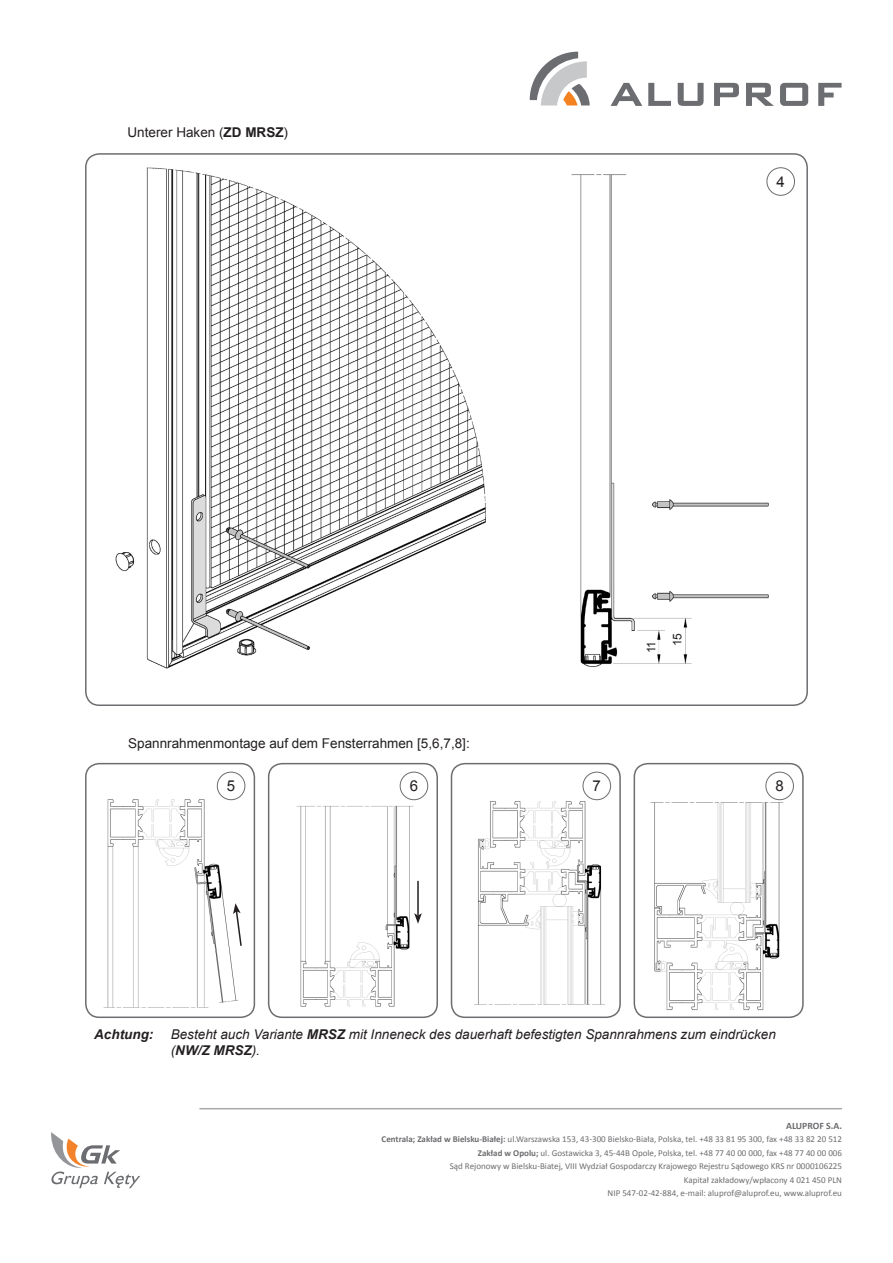
<style>
.page{position:relative;width:893px;height:1263px;background:#fff}
.page>*{position:absolute;margin:0;border:0;box-sizing:border-box;transform-origin:0 0}
.t1{font:15px "Arial";color:#231f20}
.t2{font:italic 13.5px/16.2px "Arial";color:#231f20}
.Styl_akapitowy_1{font:13.5px "Arial";color:#231f20}
.t3{font:italic 700 13.5px "Arial";color:#231f20}
.t4{font:12px "Arial";color:#231f20}
.t5{font:700 9.75px "Calibri";color:#6c6d70}
.t6{font:9px/13.5px "Calibri";color:#6c6d70;text-align:right}
.s1{font-weight:700}
</style>
<div class="page">
<svg style="left:530px;top:52px;width:60px;height:53px"></svg>
<svg style="left:648px;top:83px;width:23px;height:23px"></svg>
<svg style="left:678px;top:83px;width:26px;height:23px"></svg>
<svg style="left:611px;top:83px;width:31px;height:23px"></svg>
<svg style="left:714px;top:83px;width:25px;height:23px"></svg>
<svg style="left:746px;top:83px;width:28px;height:23px"></svg>
<svg style="left:780px;top:83px;width:28px;height:23px"></svg>
<svg style="left:818px;top:83px;width:24px;height:23px"></svg>
<svg style="left:51px;top:1132px;width:89px;height:56px"></svg>
<hr style="left:199px;top:1108px;width:643px;height:1px;background:#a8a9ad">
<img style="left:103px;top:791px;width:148px;height:224px">
<div style="left:85px;top:763px;width:170px;height:255px;border:2px solid #6c6d70;border-radius:14px"></div>
<img style="left:275px;top:795px;width:157px;height:220px">
<div style="left:268px;top:763px;width:170px;height:255px;border:2px solid #6c6d70;border-radius:14px"></div>
<img style="left:474px;top:794px;width:142px;height:222px">
<div style="left:451px;top:763px;width:170px;height:255px;border:2px solid #6c6d70;border-radius:14px"></div>
<img style="left:635px;top:794px;width:157px;height:223px">
<div style="left:634px;top:763px;width:170px;height:255px;border:2px solid #6c6d70;border-radius:14px"></div>
<div style="left:217px;top:772px;width:28px;height:28px;background:#fff;border-radius:50%"></div>
<div style="left:217px;top:772px;width:28px;height:28px;border:1px solid #6c6d70;border-radius:50%"></div>
<div style="left:400px;top:772px;width:28px;height:28px;background:#fff;border-radius:50%"></div>
<div style="left:400px;top:772px;width:28px;height:28px;border:1px solid #6c6d70;border-radius:50%"></div>
<div style="left:583px;top:772px;width:28px;height:28px;background:#fff;border-radius:50%"></div>
<div style="left:583px;top:772px;width:28px;height:28px;border:1px solid #6c6d70;border-radius:50%"></div>
<div style="left:766px;top:772px;width:27px;height:28px;background:#fff;border-radius:50%"></div>
<div style="left:765px;top:772px;width:29px;height:28px;border:1px solid #6c6d70;border-radius:50%"></div>
<img style="left:87px;top:155px;width:719px;height:514px">
<div style="left:767px;top:168px;width:27px;height:27px;background:#fff;border-radius:50%"></div>
<div style="left:766px;top:167px;width:29px;height:29px;border:1px solid #6c6d70;border-radius:50%"></div>
<svg style="left:233px;top:903px;width:10px;height:44px"></svg>
<hr style="left:417px;top:881px;width:2px;height:34px;background:#231f20">
<svg style="left:414px;top:913px;width:8px;height:11px"></svg>
<p class="Styl_akapitowy_1" style="left:128px;top:124px;width:162px">Unterer Haken (<span class="s1">ZD MRSZ</span>)</p>
<p class="t1" style="left:776px;top:172px;width:10px">4</p>
<p class="t4" style="left:643px;top:653px;width:14px;rotate:-90deg">11</p>
<p class="t4" style="left:669px;top:646px;width:15px;rotate:-90deg">15</p>
<p class="Styl_akapitowy_1" style="left:128px;top:734px;width:343px">Spannrahmenmontage auf dem Fensterrahmen [5,6,7,8]:</p>
<p class="t1" style="left:227px;top:776px;width:10px">5</p>
<p class="t1" style="left:410px;top:776px;width:10px">6</p>
<p class="t1" style="left:593px;top:776px;width:10px">7</p>
<p class="t1" style="left:775px;top:776px;width:10px">8</p>
<p class="t3" style="left:94px;top:1025px;width:61px">Achtung:</p>
<p class="t2" style="left:171px;top:1026px;width:607px">Besteht auch Variante <span class="s1">MRSZ</span> mit Inneneck des dauerhaft befestigten Spannrahmens zum eindrücken (<span class="s1">NW/Z MRSZ</span>).</p>
<p class="t5" style="left:786px;top:1119px;width:57px">ALUPROF S.A.</p>
<p class="t6" style="left:382px;top:1132px;width:462px"><span class="s1">Centrala; Zakład w Bielsku-Białej:</span> ul.Warszawska 153, 43-300 Bielsko-Biała, Polska, tel. +48 33 81 95 300, fax +48 33 82 20 512<br><span class="s1">Zakład w Opolu;</span> ul. Gostawicka 3, 45-44B Opole, Polska, tel. +48 77 40 00 000, fax +48 77 40 00 006<br>Sąd Rejonowy w Bielsku-Biatej, VIII Wydział Gospodarczy Krajowego Rejestru Sądowego KRS nr 0000106225<br>Kapitał zakładowy/wpłacony 4 021 450 PLN<br>NIP 547-02-42-884, e-mail: aluprof@aluprof.eu, www.aluprof.eu</p>
</div>
